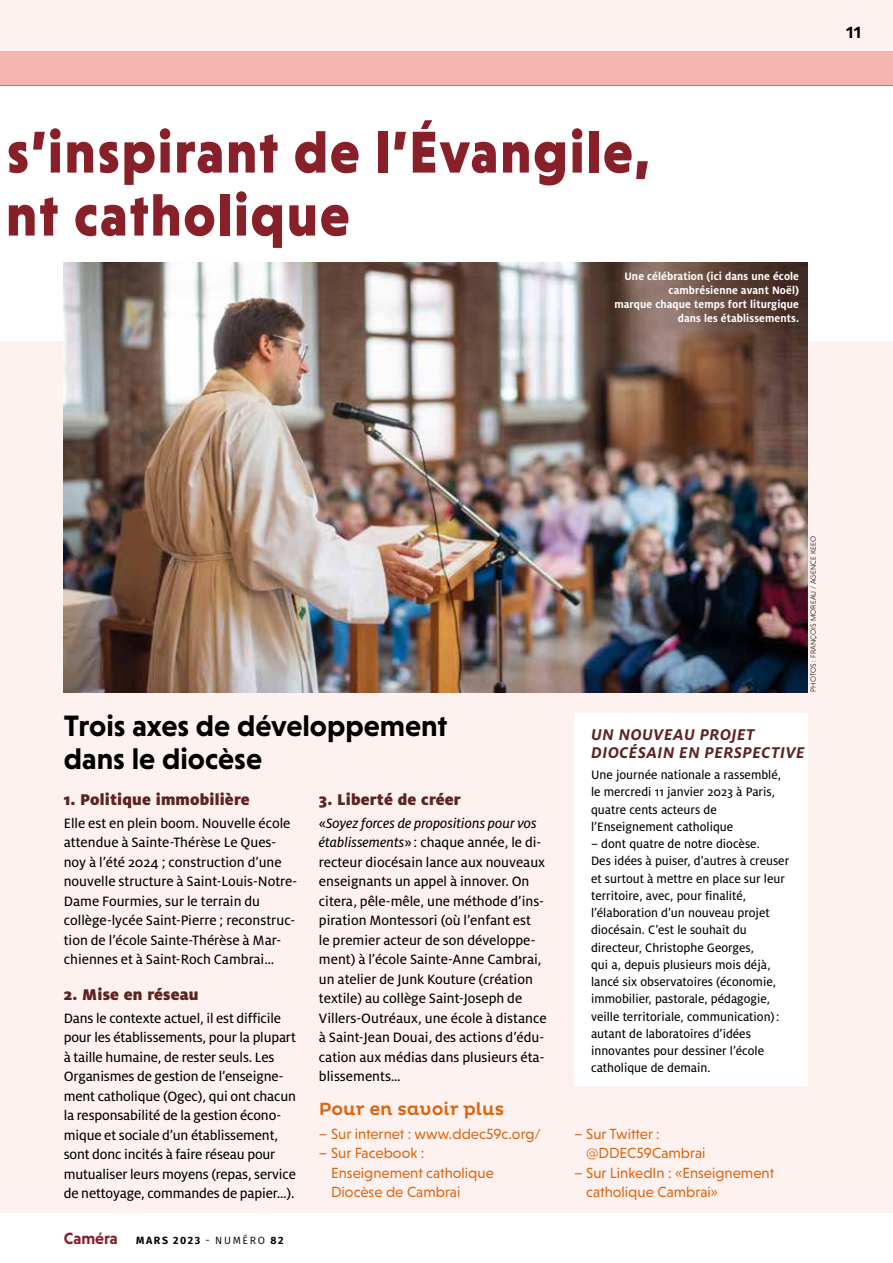
<style>
.page{position:relative;width:893px;height:1263px;background:#fff}
.page>*{position:absolute;margin:0;border:0;box-sizing:border-box;transform-origin:0 0}
.t1{font:900 60px/63px "Niveau Grotesk";letter-spacing:.03em;color:#88202a;scale:.94 1}
.t2{font:700 30px/33px "Niveau Grotesk";color:#000}
.t3{font:500 18px "Pluto";color:#db6712}
.t4{font:900 17.25px "Milo OT";letter-spacing:.01em;color:#5c2421}
.t5{font:italic 700 17.25px/18px "Milo OT";letter-spacing:.03em;color:#5c2421}
.t6{font:700 16.5px "Pluto Cond";color:#000}
.t7{font:15px/19.5px "Milo OT Text";color:#000}
.t8{font:15px/19.5px "Niveau Grotesk";color:#db6712}
.t9{font:15px "Milo OT Text Ita";color:#000}
.t10{font:13.5px/17.2px "Milo OT Text";color:#000}
.t11{font:700 12px/14.2px "Milo OT";letter-spacing:.01em;color:#fff;text-align:right;scale:.95 1}
.t12{font:700 10.5px "Fira Sans";letter-spacing:.15em;color:#000}
.t13{font:300 7.5px "Niveau Grotesk";letter-spacing:.015em;color:#000}
.s1{font-family:"Milo OT Text"}
.s2{font-family:"Milo OT Text Ita"}
.s3{font-family:"Niveau Grotesk";font-size:16.5px;color:#88202a}
.s4{font-weight:400}
</style>
<div class="page">
<div style="left:0;top:0;width:893px;height:1213px;background:#fef2f0"></div>
<div style="left:0;top:85px;width:893px;height:255px;background:#fff"></div>
<img style="left:64px;top:262px;width:744px;height:430px">
<div style="left:574px;top:713px;width:234px;height:372px;background:#fff"></div>
<div style="left:0;top:51px;width:893px;height:34px;background:#f5b5af"></div>
<hr style="left:0;top:85px;width:893px;height:1px;background:#87888a">
<h1 class="t1" style="left:6px;top:120px;width:687px">s’inspirant de l’Évangile, nt catholique</h1>
<p class="t11" style="left:614px;top:269px;width:196px">Une célébration (ici dans une école cambrésienne avant Noël)<br>marque chaque temps fort liturgique dans les établissements.</p>
<p class="t6" style="left:846px;top:23px;width:17px">11</p>
<h2 class="t2" style="left:64px;top:708px;width:385px">Trois axes de développement dans le diocèse</h2>
<p class="t4" style="left:64px;top:790px;width:187px">1. Politique immobilière</p>
<p class="t7" style="left:64px;top:813px;width:235px">Elle est en plein boom. Nouvelle école attendue à Sainte-Thérèse Le Ques&shy;noy à l’été 2024 ; construction d’une nouvelle structure à Saint-Louis-Notre-Dame Fourmies, sur le terrain du collège-lycée Saint-Pierre ; reconstruc&shy;tion de l’école Sainte-Thérèse à Mar&shy;chiennes et à Saint-Roch Cambrai…</p>
<p class="t4" style="left:64px;top:985px;width:136px">2. Mise en réseau</p>
<p class="t7" style="left:64px;top:1008px;width:234px">Dans le contexte actuel, il est difficile pour les établissements, pour la plupart à taille humaine, de rester seuls. Les Organismes de gestion de l’enseigne&shy;ment catholique (Ogec), qui ont chacun la responsabilité de la gestion écono&shy;mique et sociale d’un établissement, sont donc incités à faire réseau pour mutualiser leurs moyens (repas, service de nettoyage, commandes de papier…).</p>
<p class="t4" style="left:319px;top:790px;width:143px">3. Liberté de créer</p>
<p class="t9" style="left:319px;top:815px;width:219px"><span class="s1">«</span>Soyez forces de propositions pour vos</p>
<p class="t7" style="left:319px;top:833px;width:229px"><span class="s2">établissements</span>» : chaque année, le di&shy;recteur diocésain lance aux nouveaux enseignants un appel à innover. On citera, pêle-mêle, une méthode d’ins&shy;piration Montessori (où l’enfant est<br>le premier acteur de son développe&shy;ment) à l’école Sainte-Anne Cambrai, un atelier de Junk Kouture (création textile) au collège Saint-Joseph de Villers-Outréaux, une école à distance à Saint-Jean Douai, des actions d’édu&shy;cation aux médias dans plusieurs éta&shy;blissements…</p>
<p class="t3" style="left:319px;top:1098px;width:187px">Pour en savoir plus</p>
<p class="t8" style="left:319px;top:1124px;width:223px">– Sur internet : www.ddec59c.org/</p>
<p class="t8" style="left:331px;top:1143px;width:164px;text-indent:-12px">– Sur Facebook :<br>Enseignement catholique<br>Diocèse de Cambrai</p>
<p class="t12" style="left:64px;top:1231px;width:221px"><span class="s3">Caméra</span> MARS 2023 <span class="s4">- NUMÉRO</span> 82</p>
<p class="t13" style="left:809px;top:692px;width:158px;rotate:-90deg">PHOTOS : FRANÇOIS MOREAU / AGENCE KEEO</p>
<p class="t5" style="left:591px;top:725px;width:215px">UN NOUVEAU PROJET<br>DIOCÉSAIN EN PERSPECTIVE</p>
<p class="t10" style="left:591px;top:766px;width:191px">Une journée nationale a rassemblé, le mercredi 11 janvier 2023 à Paris, quatre cents acteurs de l’Enseignement catholique</p>
<p class="t10" style="left:591px;top:835px;width:200px">– dont quatre de notre diocèse.<br>Des idées à puiser, d’autres à creuser et surtout à mettre en place sur leur territoire, avec, pour finalité, l’élaboration d’un nouveau projet diocésain. C’est le souhait du directeur, Christophe Georges,<br>qui a, depuis plusieurs mois déjà, lancé six observatoires (économie, immobilier, pastorale, pédagogie, veille territoriale, communication): autant de laboratoires d’idées innovantes pour dessiner l’école catholique de demain.</p>
<p class="t8" style="left:586px;top:1124px;width:121px;text-indent:-12px">– Sur Twitter : @DDEC59Cambrai</p>
<p class="t8" style="left:586px;top:1163px;width:189px;text-indent:-12px">– Sur LinkedIn : «Enseignement catholique Cambrai»</p>
</div>
